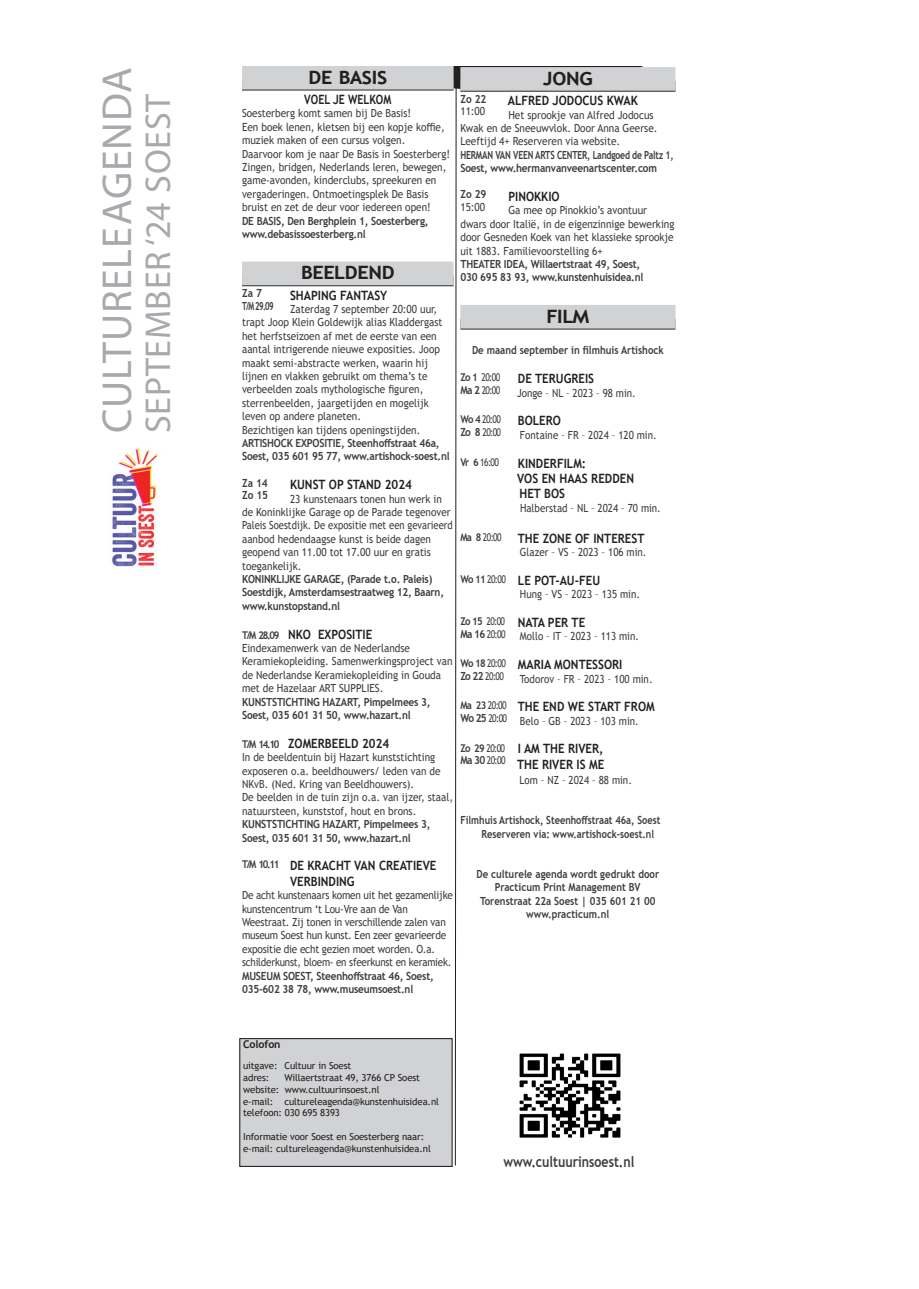
<style>
.page{position:relative;width:919px;height:1289px;background:#fff}
.page>*{position:absolute;margin:0;border:0;box-sizing:border-box;transform-origin:0 0}
.t1{font:42px "Myriad Pro";letter-spacing:.02em;color:#a8a9ad}
.t2{font:36px "Myriad Pro";letter-spacing:.02em;color:#a8a9ad}
.t3{font:700 23.55px "Trebuchet MS";color:#231f20}
.t4{font:700 15px "Trebuchet MS";color:#3e3e3f;scale:.83 1}
.t5{font:700 12.75px/15.5px "Trebuchet MS";color:#231f20;scale:.9 1}
.t6{font:700 12.75px "Trebuchet MS";color:#231f20;scale:.83 1}
.t7{font:11.1px/13.4px "Trebuchet MS";color:#3e3e3f;scale:.9 1}
.t8{font:11.1px/13.4px "Trebuchet MS";letter-spacing:-.02em;color:#3e3e3f;scale:.9 1}
.t9{font:11.1px "Trebuchet MS";color:#3e3e3f;scale:.88 1}
.t10{font:700 11.1px/13.4px "Trebuchet MS";color:#3e3e3f;text-align:center;scale:.87 1}
.t11{font:700 11.1px/13.4px "Trebuchet MS";color:#3e3e3f;scale:.83 1}
.t12{font:700 11.1px/12.8px "Trebuchet MS";color:#3e3e3f;scale:.9 1}
.t13{font:10.65px/12.8px "Trebuchet MS";letter-spacing:-.07em;color:#3e3e3f;scale:.8 1}
.t14{font:700 10.65px "Trebuchet MS";letter-spacing:-.01em;color:#231f20}
.t15{font:9.6px/11.7px "Trebuchet MS";letter-spacing:-.01em;color:#231f20}
.s1{font-weight:700}
.s2{font-weight:700;font-size:11.1px}
.s3{font-size:10.65px;color:#3e3e3f}
</style>
<div class="page">
<svg style="left:242px;top:67px;width:434px;height:1098px"></svg>
<div style="left:242px;top:80px;width:211px;height:11px;background:#838486"></div>
<div style="left:242px;top:67px;width:211px;height:22px;background:#d1d2d4"></div>
<div style="left:242px;top:276px;width:211px;height:10px;background:#57585a"></div>
<div style="left:242px;top:261px;width:211px;height:24px;background:#d1d2d4"></div>
<img style="left:507px;top:1043px;width:125px;height:104px">
<div style="left:240px;top:1038px;width:212px;height:128px;background:#d1d2d4"></div>
<div style="left:239px;top:1038px;width:213px;height:128px;border:1px solid #231f20"></div>
<img style="left:112px;top:448px;width:47px;height:119px">
<p class="t1" style="left:91px;top:433px;width:367px;rotate:-90deg">CULTURELE AGENDA</p>
<p class="t2" style="left:136px;top:433px;width:340px;rotate:-90deg">SEPTEMBER ‘24 SOEST</p>
<p class="t3" style="left:308px;top:60px;width:80px">DE BASIS</p>
<p class="t6" style="left:304px;top:91px;width:106px">VOEL JE WELKOM</p>
<p class="t7" style="left:242px;top:107px;width:233px">Soesterberg komt samen bij De Basis!<br>Een boek lenen, kletsen bij een kopje koffie, muziek maken of een cursus volgen.<br>Daarvoor kom je naar De Basis in Soesterberg!<br>Zingen, bridgen, Nederlands leren, bewegen, game-avonden, kinderclubs, spreekuren en vergaderingen. Ontmoetingsplek De Basis bruist en zet de deur voor iedereen open!<br><span class="s1">DE BASIS, Den Berghplein 1, Soesterberg, www.debasissoesterberg.nl</span></p>
<p class="t3" style="left:301px;top:256px;width:95px">BEELDEND</p>
<p class="t12" style="left:242px;top:286px;width:37px">Za 7<br>T/M 29.09</p>
<p class="t5" style="left:290px;top:287px;width:110px">SHAPING FANTASY</p>
<p class="t3" style="left:543px;top:62px;width:52px">JONG</p>
<p class="t7" style="left:460px;top:92px;width:31px;line-height:12.8px"><span class="s1">Zo 22<br></span>11:00</p>
<p class="t5" style="left:507px;top:93px;width:146px">ALFRED JODOCUS KWAK</p>
<p class="t7" style="left:460px;top:108px;width:238px;text-indent:48px">Het sprookje van Alfred Jodocus Kwak en de Sneeuwvlok. Door Anna Geerse.<br>Leeftijd 4+ Reserveren via website.<br><span class="s1">HERMAN VAN VEEN ARTS CENTER, Landgoed de Paltz 1, Soest, www.hermanvanveenartscenter.com</span></p>
<p class="t7" style="left:460px;top:188px;width:31px;line-height:12.8px"><span class="s1">Zo 29<br></span>15:00</p>
<p class="t5" style="left:508px;top:189px;width:59px">PINOKKIO</p>
<p class="t7" style="left:460px;top:204px;width:239px;text-indent:48px">Ga mee op Pinokkio’s avontuur dwars door Italië, in de eigenzinnige bewerking door Gesneden Koek van het klassieke sprookje uit 1883. Familievoorstelling 6+<br><span class="s1">THEATER IDEA, Willaertstraat 49, Soest,<br>030 695 83 93, www.kunstenhuisidea.nl</span></p>
<p class="t3" style="left:546px;top:299px;width:44px">FILM</p>
<p class="t10" style="left:472px;top:344px;width:222px">De maand september in filmhuis Artishock</p>
<p class="t13" style="left:460px;top:371px;width:51px"><span class="s1">Zo 1</span> 20:00<br><span class="s2">Ma 2</span> 20:00</p>
<p class="t5" style="left:518px;top:371px;width:86px">DE TERUGREIS</p>
<p class="t7" style="left:242px;top:302px;width:232px;text-indent:48px">Zaterdag 7 september 20:00 uur, trapt Joop Klein Goldewijk alias Kladdergast het herfstseizoen af met de eerste van een aantal intrigerende nieuwe exposities. Joop maakt semi-abstracte werken, waarin hij lijnen en vlakken gebruikt om thema’s te verbeelden zoals mythologische figuren, sterrenbeelden, jaargetijden en mogelijk leven op andere planeten.<br>Bezichtigen kan tijdens openingstijden.<br><span class="s1">ARTISHOCK EXPOSITIE, Steenhoffstraat 46a, Soest, 035 601 95 77, www.artishock-soest.nl</span></p>
<p class="t12" style="left:242px;top:476px;width:31px">Za 14<br>Zo 15</p>
<p class="t5" style="left:290px;top:477px;width:137px">KUNST OP STAND 2024</p>
<p class="t9" style="left:517px;top:385px;width:136px">Jonge – NL – 2023 – 98 min.</p>
<p class="t13" style="left:460px;top:413px;width:52px"><span class="s1">Wo 4</span> 20:00<br><span class="s2">Zo 8</span> 20:00</p>
<p class="t5" style="left:518px;top:413px;width:49px">BOLERO</p>
<p class="t9" style="left:520px;top:428px;width:157px">Fontaine – FR – 2024 – 120 min.</p>
<p class="t13" style="left:460px;top:455px;width:50px"><span class="s1">Vr 6</span> 16:00</p>
<p class="t5" style="left:517px;top:455px;width:131px">KINDERFILM:<br>VOS EN HAAS REDDEN<br>HET BOS</p>
<p class="t9" style="left:520px;top:501px;width:161px">Halberstad – NL – 2024 – 70 min.</p>
<p class="t13" style="left:460px;top:530px;width:53px"><span class="s1">Ma 8</span> 20:00</p>
<p class="t5" style="left:517px;top:530px;width:142px">THE ZONE OF INTEREST</p>
<p class="t9" style="left:520px;top:545px;width:145px">Glazer – VS – 2023 – 106 min.</p>
<p class="t5" style="left:460px;top:572px;width:157px"><sup>Wo</sup> <sup>11</sup> <sup>20:00</sup> LE POT-AU-FEU</p>
<p class="t9" style="left:520px;top:587px;width:138px">Hung – VS – 2023 – 135 min.</p>
<p class="t13" style="left:460px;top:614px;width:58px"><span class="s1">Zo 15</span> 20:00<br><span class="s2">Ma 16</span> 20:00</p>
<p class="t5" style="left:518px;top:614px;width:76px">NATA PER TE</p>
<p class="t7" style="left:242px;top:492px;width:236px;text-indent:48px">23 kunstenaars tonen hun werk in de Koninklijke Garage op de Parade tegenover Paleis Soestdijk. De expositie met een gevarieerd aanbod hedendaagse kunst is beide dagen geopend van 11.00 tot 17.00 uur en gratis toegankelijk.<br><span class="s1">KONINKLIJKE GARAGE, (Parade t.o. Paleis)<br>Soestdijk, Amsterdamsestraatweg 12, Baarn, www.kunstopstand.nl</span></p>
<p class="t5" style="left:242px;top:626px;width:146px"><span class="s3">T/M 28.09</span> NKO EXPOSITIE</p>
<p class="t7" style="left:242px;top:641px;width:235px">Eindexamenwerk van de Nederlandse Keramiekopleiding. Samenwerkingsproject van de Nederlandse Keramiekopleiding in Gouda met de Hazelaar ART SUPPLIES.<br><span class="s1">KUNSTSTICHTING HAZART, Pimpelmees 3, Soest, 035 601 31 50, www.hazart.nl</span></p>
<p class="t5" style="left:242px;top:735px;width:165px"><span class="s3">T/M 14.10</span> ZOMERBEELD 2024</p>
<p class="t7" style="left:242px;top:750px;width:236px">In de beeldentuin bij Hazart kunststichting exposeren o.a. beeldhouwers/ leden van de NKvB. (Ned. Kring van Beeldhouwers).<br>De beelden in de tuin zijn o.a. van ijzer, staal, natuursteen, kunststof, hout en brons.<br><span class="s1">KUNSTSTICHTING HAZART, Pimpelmees 3, Soest, 035 601 31 50, www.hazart.nl</span></p>
<p class="t5" style="left:290px;top:858px;width:164px;text-indent:-48px"><sup>T/M</sup> <sup>10.11</sup> DE KRACHT VAN CREATIEVE<br>VERBINDING</p>
<p class="t8" style="left:242px;top:888px;width:236px">De acht kunstenaars komen uit het gezamenlijke kunstencentrum ‘t Lou-Vre aan de Van Weestraat. Zij tonen in verschillende zalen van museum Soest hun kunst. Een zeer gevarieerde expositie die echt gezien moet worden. O.a. schilderkunst, bloem- en sfeerkunst en keramiek.<br><span class="s1">MUSEUM SOEST, Steenhoffstraat 46, Soest, 035-602 38 78, www.museumsoest.nl</span></p>
<p class="t9" style="left:520px;top:629px;width:137px">Mollo – IT – 2023 – 113 min.</p>
<p class="t13" style="left:460px;top:657px;width:58px"><span class="s1">Wo 18</span> 20:00<br><span class="s2">Zo 22</span> 20:00</p>
<p class="t5" style="left:518px;top:657px;width:118px">MARIA MONTESSORI</p>
<p class="t9" style="left:519px;top:671px;width:152px">Todorov – FR – 2023 – 100 min.</p>
<p class="t13" style="left:460px;top:699px;width:60px"><span class="s1">Ma 23</span> 20:00<br><span class="s2">Wo 25</span> 20:00</p>
<p class="t5" style="left:517px;top:699px;width:154px">THE END WE START FROM</p>
<p class="t9" style="left:520px;top:713px;width:136px">Belo – GB – 2023 – 103 min.</p>
<p class="t13" style="left:460px;top:741px;width:58px"><span class="s1">Zo 29</span> 20:00<br><span class="s2">Ma 30</span> 20:00</p>
<p class="t5" style="left:517px;top:741px;width:98px">I AM THE RIVER,<br>THE RIVER IS ME</p>
<p class="t9" style="left:519px;top:773px;width:129px">Lom – NZ – 2024 – 88 min.</p>
<p class="t11" style="left:481px;top:813px;width:217px;text-indent:-21px">Filmhuis Artishock, Steenhoffstraat 46a, Soest<br>Reserveren via: www.artishock-soest.nl</p>
<p class="t10" style="left:476px;top:867px;width:211px">De culturele agenda wordt gedrukt door<br>Practicum Print Management BV<br>Torenstraat 22a Soest | 035 601 21 00 www.practicum.nl</p>
<p class="t14" style="left:243px;top:1037px;width:39px">Colofon</p>
<p class="t15" style="left:243px;top:1060px;width:110px">uitgave: Cultuur in Soest adres:</p>
<p class="t15" style="left:243px;top:1071px;width:197px;text-indent:41px">Willaertstraat 49, 3766 CP Soest website: www.cultuurinsoest.nl<br>e-mail: cultureleagenda@kunstenhuisidea.nl telefoon: 030 695 8393</p>
<p class="t15" style="left:243px;top:1130px;width:189px">Informatie voor Soest en Soesterberg naar: e-mail: cultureleagenda@kunstenhuisidea.nl</p>
<p class="t4" style="left:503px;top:1152px;width:159px">www.cultuurinsoest.nl</p>
</div>
